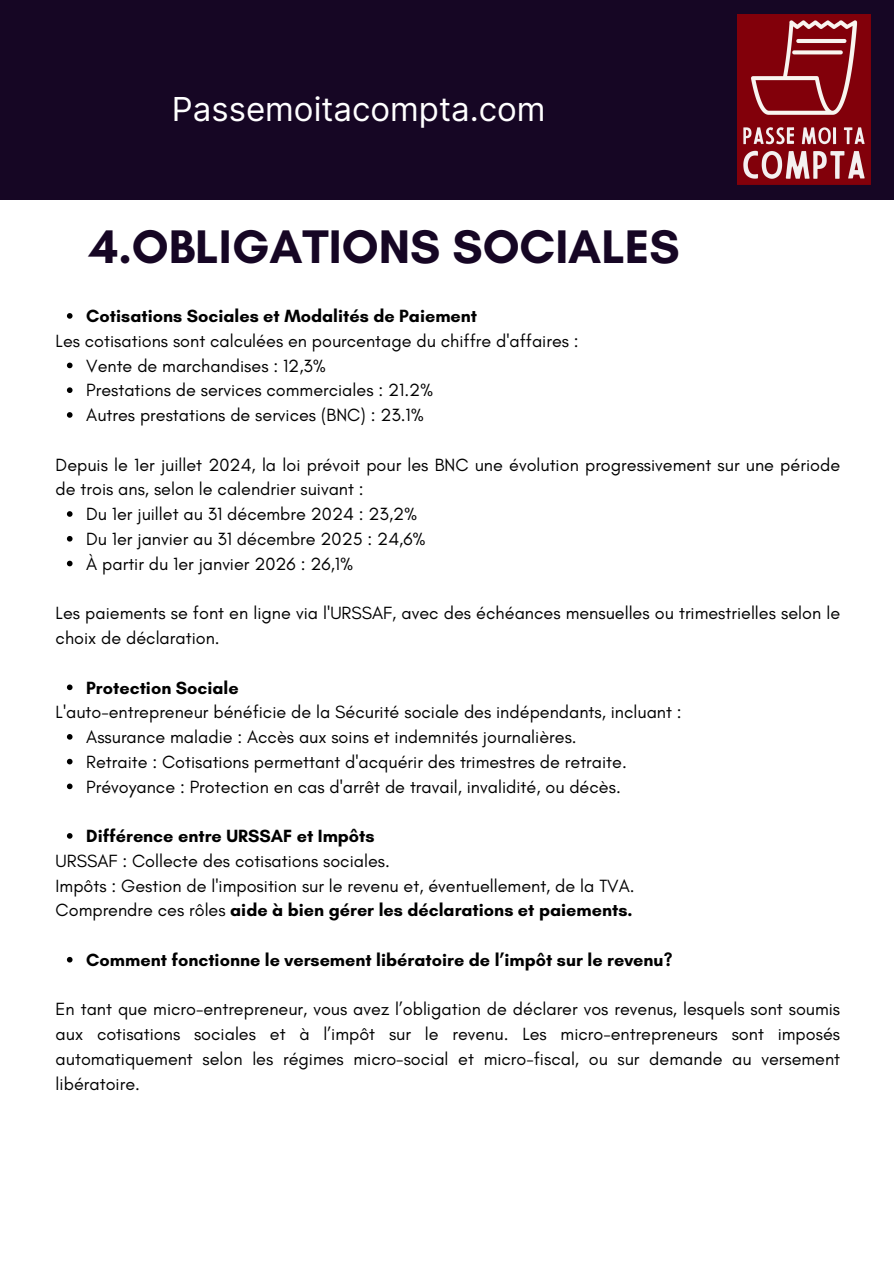
<style>
.page{position:relative;width:894px;height:1264px;background:#fff}
.page>*{position:absolute;margin:0;border:0;box-sizing:border-box;transform-origin:0 0}
.t1{font:700 48px "Glacial Indifference";color:#160624}
.t2{font:33px "Inter";color:#fff}
.t3{font:18px/24.8px "Glacial Indifference";color:#000}
.t4{font:700 18px "Glacial Indifference";color:#000}
.s1{font-weight:400}
</style>
<div class="page">
<div style="left:0;top:0;width:893px;height:199px;background:#160624"></div>
<img style="left:737px;top:15px;width:133px;height:170px">
<svg style="left:67px;top:313px;width:5px;height:6px"></svg>
<svg style="left:67px;top:362px;width:5px;height:6px"></svg>
<svg style="left:67px;top:387px;width:5px;height:6px"></svg>
<svg style="left:67px;top:412px;width:5px;height:6px"></svg>
<svg style="left:67px;top:511px;width:5px;height:6px"></svg>
<svg style="left:67px;top:536px;width:5px;height:5px"></svg>
<svg style="left:67px;top:560px;width:5px;height:6px"></svg>
<svg style="left:67px;top:684px;width:5px;height:6px"></svg>
<svg style="left:67px;top:734px;width:5px;height:5px"></svg>
<svg style="left:67px;top:758px;width:5px;height:6px"></svg>
<svg style="left:67px;top:783px;width:5px;height:6px"></svg>
<svg style="left:67px;top:833px;width:5px;height:5px"></svg>
<svg style="left:67px;top:956px;width:5px;height:6px"></svg>
<p class="t2" style="left:172px;top:89px;width:375px">Passemoitacompta.com</p>
<p class="t1" style="left:89px;top:217px;width:591px">4.OBLIGATIONS SOCIALES</p>
<p class="t4" style="left:86px;top:305px;width:392px">Cotisations Sociales et Modalités de Paiement</p>
<h1 class="t3" style="left:56px;top:328px;width:524px">Les cotisations sont calculées en pourcentage du chiffre d'affaires :</h1>
<p class="t3" style="left:86px;top:353px;width:241px">Vente de marchandises : 12,3%</p>
<p class="t3" style="left:86px;top:378px;width:348px">Prestations de services commerciales : 21.2%</p>
<p class="t3" style="left:86px;top:402px;width:339px">Autres prestations de services (BNC) : 23.1%</p>
<p class="t3" style="left:56px;top:452px;width:785px">Depuis le 1er juillet 2024, la loi prévoit pour les BNC une évolution progressivement sur une période de trois ans, selon le calendrier suivant :</p>
<p class="t3" style="left:86px;top:501px;width:332px">Du 1er juillet au 31 décembre 2024 : 23,2%</p>
<p class="t3" style="left:86px;top:526px;width:341px">Du 1er janvier au 31 décembre 2025 : 24,6%</p>
<p class="t3" style="left:86px;top:551px;width:268px">À partir du 1er janvier 2026 : 26,1%</p>
<p class="t3" style="left:56px;top:600px;width:785px">Les paiements se font en ligne via l'URSSAF, avec des échéances mensuelles ou trimestrielles selon le choix de déclaration.</p>
<p class="t4" style="left:86px;top:676px;width:154px">Protection Sociale</p>
<p class="t3" style="left:56px;top:699px;width:627px">L'auto-entrepreneur bénéficie de la Sécurité sociale des indépendants, incluant :</p>
<p class="t3" style="left:86px;top:724px;width:492px">Assurance maladie : Accès aux soins et indemnités journalières.</p>
<p class="t3" style="left:86px;top:749px;width:542px">Retraite : Cotisations permettant d'acquérir des trimestres de retraite.</p>
<p class="t3" style="left:86px;top:774px;width:536px">Prévoyance : Protection en cas d'arrêt de travail, invalidité, ou décès.</p>
<p class="t4" style="left:86px;top:825px;width:290px">Différence entre URSSAF et Impôts</p>
<p class="t3" style="left:56px;top:848px;width:335px">URSSAF : Collecte des cotisations sociales.</p>
<p class="t3" style="left:56px;top:873px;width:580px">Impôts : Gestion de l'imposition sur le revenu et, éventuellement, de la TVA.</p>
<p class="t4" style="left:56px;top:899px;width:578px"><span class="s1">Comprendre ces rôles</span> aide à bien gérer les déclarations et paiements.</p>
<p class="t4" style="left:86px;top:948px;width:587px">Comment fonctionne le versement libératoire de l’impôt sur le revenu?</p>
<p class="t3" style="left:56px;top:996px;width:785px;text-align:justify">En tant que micro-entrepreneur, vous avez l’obligation de déclarer vos revenus, lesquels sont soumis aux cotisations sociales et à l’impôt sur le revenu. Les micro-entrepreneurs sont imposés automatiquement selon les régimes micro-social et micro-fiscal, ou sur demande au versement libératoire.</p>
</div>
